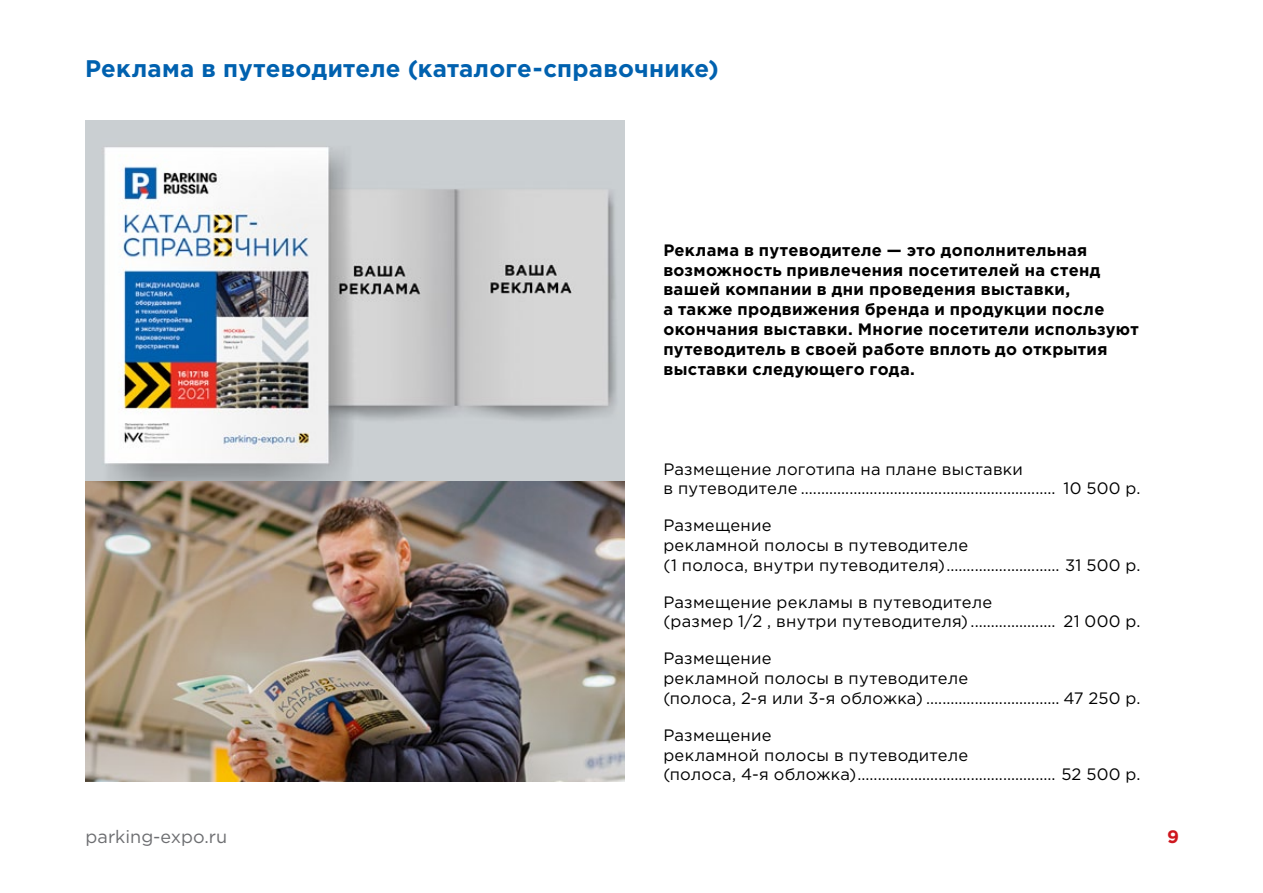
<style>
.page{position:relative;width:1263px;height:893px;background:#fff}
.page>*{position:absolute;margin:0;border:0;box-sizing:border-box;transform-origin:0 0}
.t1{font:700 24px "Gotham Pro";letter-spacing:.01em;color:#0061af}
.t2{font:18px "Gotham Pro";color:#6d6e71}
.t3{font:700 18px "Gotham Pro";color:#ce171e}
.t4{font:16.5px/19.8px "Gotham Pro";letter-spacing:.015em;color:#000}
.t5{font:700 16.5px/19.8px "Gotham Pro";letter-spacing:.02em;color:#000}
</style>
<div class="page">
<img style="left:86px;top:120px;width:539px;height:362px">
<img style="left:86px;top:482px;width:539px;height:299px">
<h1 class="t1" style="left:85px;top:55px;width:635px">Реклама в путеводителе (каталоге-справочнике)</h1>
<p class="t5" style="left:663px;top:240px;width:477px">Реклама в путеводителе — это дополнительная возможность привлечения посетителей на стенд вашей компании в дни проведения выставки,<br>а также продвижения бренда и продукции после окончания выставки. М ногие посетители используют путеводитель в своей работе вплоть до открытия выставки следующего года.</p>
<p class="t4" style="left:663px;top:459px;width:478px">Размещение логотипа на плане выставки<br>в путеводителе ............................................................... 10 500 р.</p>
<p class="t4" style="left:663px;top:515px;width:478px">Размещение<br>рекламной полосы в путеводителе<br>(1 полоса, внутри путеводителя)............................ 31 500 р.</p>
<p class="t4" style="left:663px;top:592px;width:478px">Размещение рекламы в путеводителе<br>(размер 1/2 , внутри путеводителя) ..................... 21 000 р.</p>
<p class="t4" style="left:663px;top:648px;width:478px">Размещение<br>рекламной полосы в путеводителе<br>(полоса, 2-я или 3-я обложка) ................................. 47 250 р.</p>
<p class="t4" style="left:663px;top:725px;width:478px">Размещение<br>рекламной полосы в путеводителе<br>(полоса, 4-я обложка)................................................. 52 500 р.</p>
<p class="t2" style="left:86px;top:827px;width:143px">parking-expo.ru</p>
<p class="t3" style="left:1167px;top:827px;width:13px">9</p>
</div>
